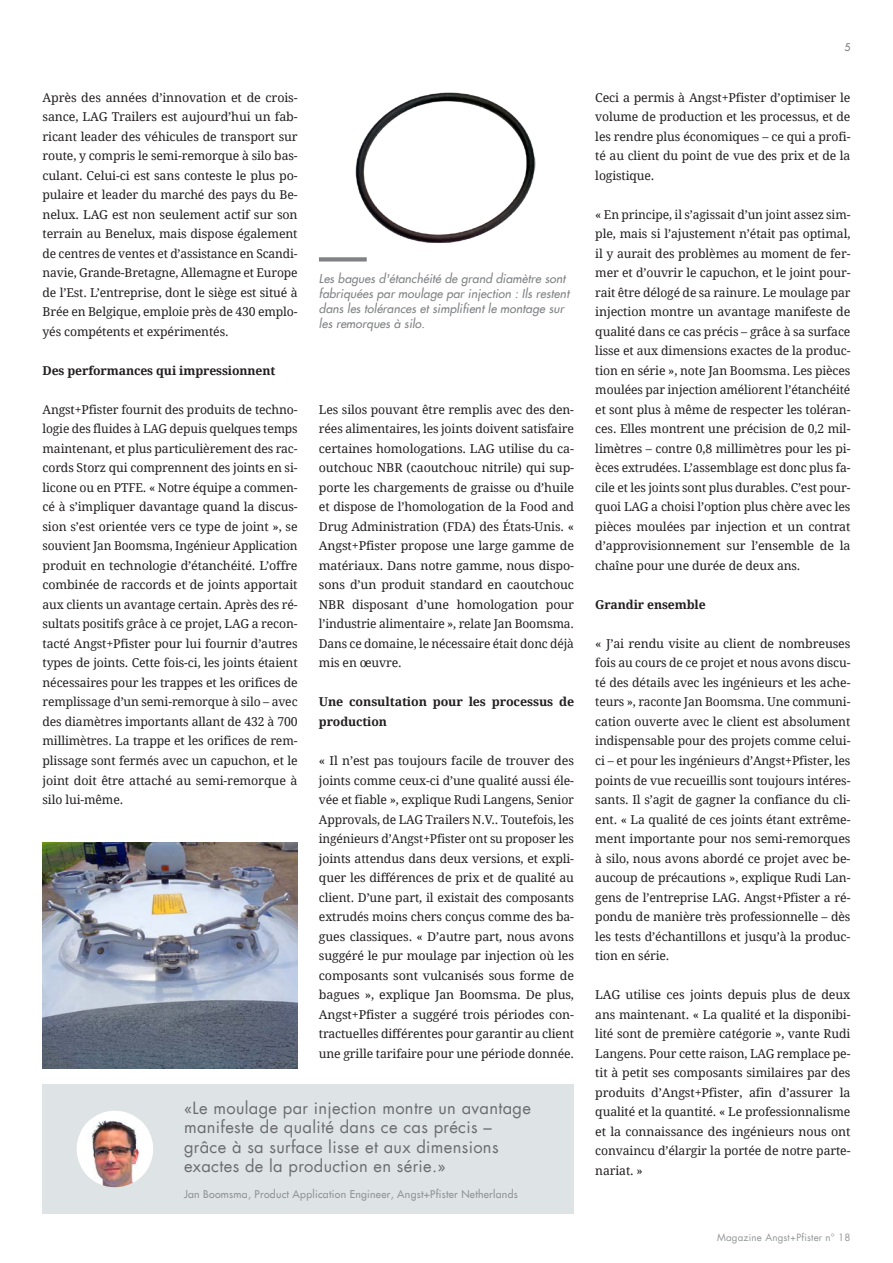
<style>
.page{position:relative;width:893px;height:1263px;background:#fff}
.page>*{position:absolute;margin:0;border:0;box-sizing:border-box;transform-origin:0 0}
.t1{font:16.5px/19.5px "Futura LT";letter-spacing:.02em;color:#6c6d70}
.t2{font:12.15px/19.5px "Droid Serif";letter-spacing:-.01em;color:#231f20;text-align:justify}
.t3{font:700 12.15px/19.5px "Droid Serif";letter-spacing:-.01em;color:#231f20}
.t4{font:italic 12px/15px "Futura LT";letter-spacing:.01em;color:#808285}
.t5{font:10.5px "Futura LT";letter-spacing:.025em;color:#939598}
.t6{font:10.5px "Futura LT";color:#808285}
.t7{font:9.75px "Futura LT";letter-spacing:.02em;color:#939598}
</style>
<div class="page">
<div style="left:43px;top:1084px;width:531px;height:129px;background:#dee3e6"></div>
<div style="left:77px;top:1111px;width:76px;height:76px;background:#fff;border-radius:50%"></div>
<img style="left:81px;top:1120px;width:68px;height:67px">
<img style="left:43px;top:843px;width:255px;height:225px">
<img style="left:355px;top:92px;width:181px;height:151px">
<svg style="left:319px;top:257px;width:48px;height:4px"></svg>
<p class="t2" style="left:43px;top:88px;width:257px">Après des années d’innovation et de crois&shy;sance, LAG Trailers est aujourd’hui un fab&shy;ricant leader des véhicules de transport sur route, y compris le semi-remorque à silo bas&shy;culant. Celui-ci est sans conteste le plus po&shy;pulaire et leader du marché des pays du Be&shy;nelux. LAG est non seulement actif sur son terrain au Benelux, mais dispose également de centres de ventes et d’assistance en Scandi&shy;navie, Grande-Bretagne, Allemagne et Europe de l’Est. L’entreprise, dont le siège est situé à Brée en Belgique, emploie près de 430 emplo&shy;yés compétents et expérimentés.</p>
<p class="t3" style="left:43px;top:361px;width:234px">Des performances qui impressionnent</p>
<p class="t2" style="left:43px;top:400px;width:257px">Angst+Pfister fournit des produits de techno&shy;logie des fluides à LAG depuis quelques temps maintenant, et plus particulièrement des rac&shy;cords Storz qui comprennent des joints en si&shy;licone ou en PTFE. « Notre équipe a commen&shy;cé à s’impliquer davantage quand la discus&shy;sion s’est orientée vers ce type de joint », se souvient Jan Boomsma, Ingénieur Application produit en technologie d’étanchéité. L’offre combinée de raccords et de joints apportait aux clients un avantage certain. Après des ré&shy;sultats positifs grâce à ce projet, LAG a recon&shy;tacté Angst+Pfister pour lui fournir d’autres types de joints. Cette fois-ci, les joints étaient nécessaires pour les trappes et les orifices de remplissage d’un semi-remorque à silo – avec des diamètres importants allant de 432 à 700 millimètres. La trappe et les orifices de rem&shy;plissage sont fermés avec un capuchon, et le joint doit être attaché au semi-remorque à silo lui-même.</p>
<p class="t2" style="left:319px;top:400px;width:257px">Les silos pouvant être remplis avec des den&shy;rées alimentaires, les joints doivent satisfaire certaines homologations. LAG utilise du ca&shy;outchouc NBR (caoutchouc nitrile) qui sup&shy;porte les chargements de graisse ou d’huile et dispose de l’homologation de la Food and Drug Administration (FDA) des États-Unis. « Angst+Pfister propose une large gamme de matériaux. Dans notre gamme, nous dispo&shy;sons d’un produit standard en caoutchouc NBR disposant d’une homologation pour l’industrie alimentaire », relate Jan Boomsma.<br>Dans ce domaine, le nécessaire était donc déjà mis en oeuvre.</p>
<p class="t4" style="left:319px;top:271px;width:252px">Les bagues d'étanchéité de grand diamètre sont fabriquées par moulage par injection : Ils restent dans les tolérances et simplifient le montage sur les remorques à silo.</p>
<p class="t3" style="left:319px;top:692px;width:257px">Une consultation pour les processus de production</p>
<p class="t2" style="left:319px;top:751px;width:257px">« Il n’est pas toujours facile de trouver des joints comme ceux-ci d’une qualité aussi éle&shy;vée et fiable », explique Rudi Langens, Senior Approvals, de LAG Trailers N.V.. Toutefois, les ingénieurs d’Angst+Pfister ont su proposer les joints attendus dans deux versions, et expli&shy;quer les différences de prix et de qualité au client. D’une part, il existait des composants extrudés moins chers conçus comme des ba&shy;gues classiques. « D’autre part, nous avons suggéré le pur moulage par injection où les composants sont vulcanisés sous forme de bagues », explique Jan Boomsma. De plus, Angst+Pfister a suggéré trois périodes con&shy;tractuelles différentes pour garantir au client une grille tarifaire pour une période donnée.</p>
<h1 class="t1" style="left:184px;top:1098px;width:348px">«Le moulage par injection montre un avantage manifeste de qualité dans ce cas précis – grâce à sa surface lisse et aux dimensions exactes de la production en série.»</h1>
<p class="t5" style="left:184px;top:1187px;width:335px">Jan Boomsma, Product Application Engineer, Angst+Pfister Netherlands</p>
<p class="t6" style="left:844px;top:40px;width:8px">5</p>
<p class="t2" style="left:595px;top:88px;width:257px">Ceci a permis à Angst+Pfister d’optimiser le volume de production et les processus, et de les rendre plus économiques – ce qui a profi&shy;té au client du point de vue des prix et de la logistique.</p>
<p class="t2" style="left:595px;top:205px;width:257px">« En principe, il s’agissait d’un joint assez sim&shy;ple, mais si l’ajustement n’était pas optimal, il y aurait des problèmes au moment de fer&shy;mer et d’ouvrir le capuchon, et le joint pour&shy;rait être délogé de sa rainure. Le moulage par injection montre un avantage manifeste de qualité dans ce cas précis – grâce à sa surface lisse et aux dimensions exactes de la produc&shy;tion en série », note Jan Boomsma. Les pièces moulées par injection améliorent l’étanchéité et sont plus à même de respecter les toléran&shy;ces. Elles montrent une précision de 0,2 mil&shy;limètres – contre 0,8 millimètres pour les pi&shy;èces extrudées. L’assemblage est donc plus fa&shy;cile et les joints sont plus durables. C’est pour&shy;quoi LAG a choisi l’option plus chère avec les pièces moulées par injection et un contrat d’approvisionnement sur l’ensemble de la chaîne pour une durée de deux ans.</p>
<p class="t3" style="left:595px;top:595px;width:112px">Grandir ensemble</p>
<p class="t2" style="left:595px;top:634px;width:257px">« J’ai rendu visite au client de nombreuses fois au cours de ce projet et nous avons discu&shy;té des détails avec les ingénieurs et les ache&shy;teurs », raconte Jan Boomsma. Une communi&shy;cation ouverte avec le client est absolument indispensable pour des projets comme celui&shy;ci – et pour les ingénieurs d’Angst+Pfister, les points de vue recueillis sont toujours intéres&shy;sants. Il s’agit de gagner la confiance du cli&shy;ent. « La qualité de ces joints étant extrême&shy;ment importante pour nos semi-remorques à silo, nous avons abordé ce projet avec be&shy;aucoup de précautions », explique Rudi Lan&shy;gens de l’entreprise LAG. Angst+Pfister a ré&shy;pondu de manière très professionnelle – dès les tests d’échantillons et jusqu’à la produc&shy;tion en série.</p>
<p class="t2" style="left:595px;top:985px;width:257px">LAG utilise ces joints depuis plus de deux ans maintenant. « La qualité et la disponibi&shy;lité sont de première catégorie », vante Rudi Langens. Pour cette raison, LAG remplace pe&shy;tit à petit ses composants similaires par des produits d’Angst+Pfister, afin d’assurer la qualité et la quantité. « Le professionnalisme et la connaissance des ingénieurs nous ont convaincu d’élargir la portée de notre parte&shy;nariat. »</p>
<p class="t7" style="left:717px;top:1231px;width:135px">Magazine Angst+Pfister n° 18</p>
</div>
